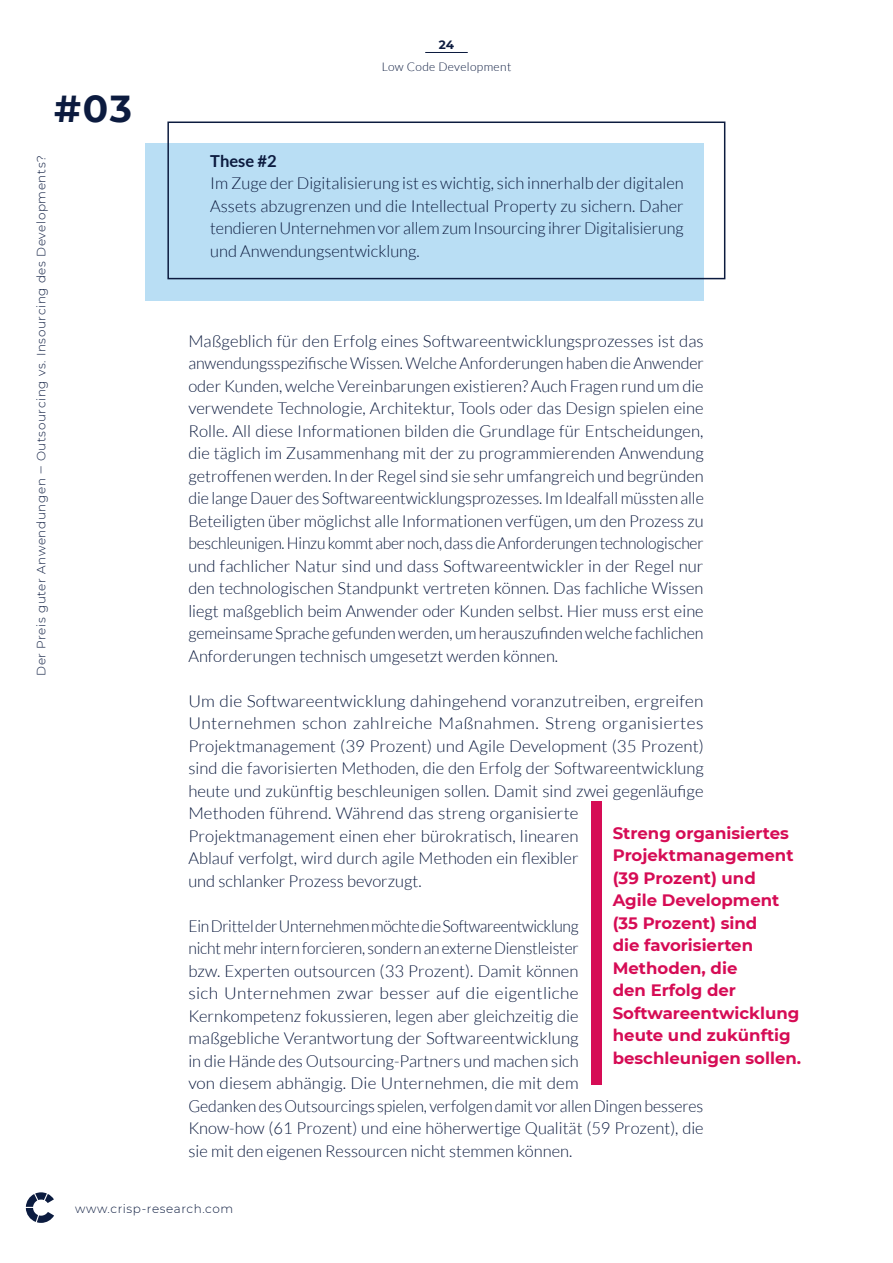
<style>
.page{position:relative;width:893px;height:1263px;background:#fff}
.page>*{position:absolute;margin:0;border:0;box-sizing:border-box;transform-origin:0 0}
.t1{font:700 37.5px "Montserrat";color:#0c1b3f}
.t2{font:300 16.5px/22.5px "Lato";color:#0c1b3f;text-align:justify}
.t3{font:300 16.5px/22.5px "Lato";color:#0c1b3f;scale:.95 1}
.t4{font:300 16.5px/22.5px "Lato";color:#0c1b3f;scale:1.05 1}
.t5{font:700 16.5px/22.5px "Montserrat";color:#d60c55}
.t6{font:700 16.5px "Lato";color:#0c1b3f}
.t7{font:300 12px "Montserrat";letter-spacing:.05em;color:#0c1b3f}
.t8{font:300 12px "Lato";letter-spacing:.03em;color:#0c1b3f}
.t9{font:700 12px "Montserrat";color:#0c1b3f}
</style>
<div class="page">
<div style="left:145px;top:143px;width:558px;height:158px;background:#b9def4"></div>
<div style="left:167px;top:122px;width:558px;height:157px;border:2px solid #0c1b3f"></div>
<div style="left:591px;top:802px;width:11px;height:283px;background:#d60c55"></div>
<svg style="left:26px;top:1192px;width:28px;height:31px"></svg>
<hr style="left:425px;top:52px;width:43px;height:1px;background:#0c1b3f">
<p class="t9" style="left:439px;top:36px;width:17px">24</p>
<h1 class="t1" style="left:54px;top:81px;width:80px">#03</h1>
<p class="t8" style="left:382px;top:60px;width:131px">Low Code Development</p>
<p class="t7" style="left:33px;top:676px;width:522px;rotate:-90deg">Der Preis guter Anwendungen ‒ Outsourcing vs. Insourcing des Developments?</p>
<p class="t6" style="left:210px;top:151px;width:68px">These #2</p>
<p class="t2" style="left:210px;top:172px;width:475px">Im Zuge der Digitalisierung ist es wichtig, sich innerhalb der digitalen Assets abzugrenzen und die Intellectual Property zu sichern. Daher tendieren Unternehmen vor allem zum Insourcing ihrer Digitalisierung und Anwendungsentwicklung.</p>
<p class="t2" style="left:188px;top:329px;width:517px">Maßgeblich für den Erfolg eines Softwareentwicklungsprozesses ist das anwendungsspezifische Wissen. Welche Anforderungen haben die Anwender oder Kunden, welche Vereinbarungen existieren? Auch Fragen rund um die verwendete Technologie, Architektur, Tools oder das Design spielen eine Rolle. All diese Informationen bilden die Grundlage für Entscheidungen, die täglich im Zusammenhang mit der zu programmierenden Anwendung getroffenen werden. In der Regel sind sie sehr umfangreich und begründen die lange Dauer des Softwareentwicklungsprozesses. Im Idealfall müssten alle Beteiligten über möglichst alle Informationen verfügen, um den Prozess zu beschleunigen. Hinzu kommt aber noch, dass die Anforderungen technologischer und fachlicher Natur sind und dass Softwareentwickler in der Regel nur den technologischen Standpunkt vertreten können. Das fachliche Wissen liegt maßgeblich beim Anwender oder Kunden selbst. Hier muss erst eine gemeinsame Sprache gefunden werden, um herauszufinden welche fachlichen Anforderungen technisch umgesetzt werden können.</p>
<p class="t4" style="left:188px;top:689px;width:492px">Um die Softwareentwicklung dahingehend voranzutreiben, ergreifen Unternehmen schon zahlreiche Maßnahmen. Streng organisiertes Projektmanagement (39 Prozent) und Agile Development (35 Prozent) sind die favorisierten Methoden, die den Erfolg der Softwareentwicklung heute und zukünftig beschleunigen sollen. Damit sind zwei gegenläufige Methoden führend. Während das streng organisierte Projektmanagement einen eher bürokratisch, linearen<br>Ablauf verfolgt, wird durch agile Methoden ein flexibler<br>und schlanker Prozess bevorzugt.</p>
<p class="t3" style="left:188px;top:914px;width:544px">Ein Drittel der Unternehmen möchte die Softwareentwicklung<br>nicht mehr intern forcieren, sondern an externe Dienstleister<br>bzw. Experten outsourcen (33 Prozent). Damit können<br>sich Unternehmen zwar besser auf die eigentliche<br>Kernkompetenz fokussieren, legen aber gleichzeitig die<br>maßgebliche Verantwortung der Softwareentwicklung<br>in die Hände des Outsourcing-Partners und machen sich<br>von diesem abhängig. Die Unternehmen, die mit dem<br>Gedanken des Outsourcings spielen, verfolgen damit vor allen Dingen besseres Know-how (61 Prozent) und eine höherwertige Qualität (59 Prozent), die sie mit den eigenen Ressourcen nicht stemmen können.</p>
<p class="t5" style="left:613px;top:820px;width:190px">Streng organisiertes<br>Projektmanagement (39 Prozent) und<br>Agile Development (35 Prozent) sind<br>die favorisierten<br>Methoden, die<br>den Erfolg der<br>Softwareentwicklung heute und zukünftig beschleunigen sollen.</p>
<p class="t7" style="left:75px;top:1201px;width:159px">www.crisp-research.com</p>
</div>
